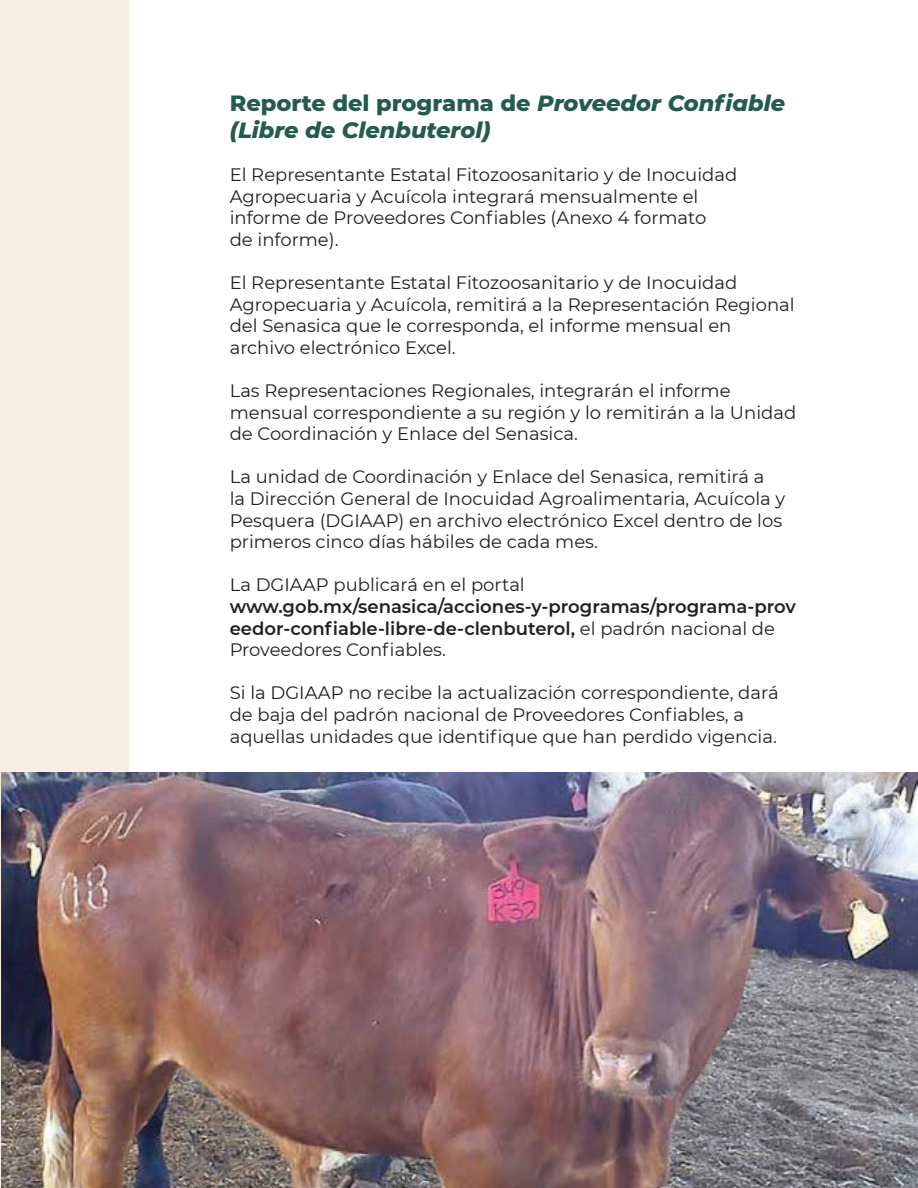
<style>
.page{position:relative;width:918px;height:1188px;background:#fff}
.page>*{position:absolute;margin:0;border:0;box-sizing:border-box;transform-origin:0 0}
.t1{font:italic 800 22.5px/27px "Montserrat";color:#245b4e}
.t2{font:18px/21.6px "Montserrat";color:#231f20}
.t3{font:600 18px/21.6px "Montserrat";color:#231f20}
.s1{font-style:normal}
.s2{font-weight:400}
</style>
<div class="page">
<div style="left:0;top:0;width:129px;height:1188px;background:#f6eee3"></div>
<img style="left:1px;top:773px;width:917px;height:415px">
<p class="t1" style="left:230px;top:88px;width:557px"><span class="s1">Reporte del programa de</span> Proveedor Confiable (Libre de Clenbuterol)</p>
<p class="t2" style="left:230px;top:163px;width:509px">El Representante Estatal Fitozoosanitario y de Inocuidad Agropecuaria y Acuícola integrará mensualmente el informe de Proveedores Confiables (Anexo 4 formato<br>de informe).</p>
<p class="t2" style="left:230px;top:271px;width:567px">El Representante Estatal Fitozoosanitario y de Inocuidad Agropecuaria y Acuícola, remitirá a la Representación Regional del Senasica que le corresponda, el informe mensual en archivo electrónico Excel.</p>
<p class="t2" style="left:230px;top:379px;width:568px">Las Representaciones Regionales, integrarán el informe mensual correspondiente a su región y lo remitirán a la Unidad de Coordinación y Enlace del Senasica.</p>
<p class="t2" style="left:230px;top:465px;width:557px">La unidad de Coordinación y Enlace del Senasica, remitirá a<br>la Dirección General de Inocuidad Agroalimentaria, Acuícola y Pesquera (DGIAAP) en archivo electrónico Excel dentro de los primeros cinco días hábiles de cada mes.</p>
<p class="t2" style="left:230px;top:573px;width:297px">La DGIAAP publicará en el portal</p>
<p class="t3" style="left:230px;top:595px;width:568px">www.gob.mx/senasica/acciones-y-programas/programa-prov eedor-confiable-libre-de-clenbuterol, <span class="s2">el padrón nacional de<br>Proveedores Confiables.</span></p>
<p class="t2" style="left:230px;top:681px;width:550px">Si la DGIAAP no recibe la actualización correspondiente, dará de baja del padrón nacional de Proveedores Confiables, a aquellas unidades que identifique que han perdido vigencia.</p>
</div>
